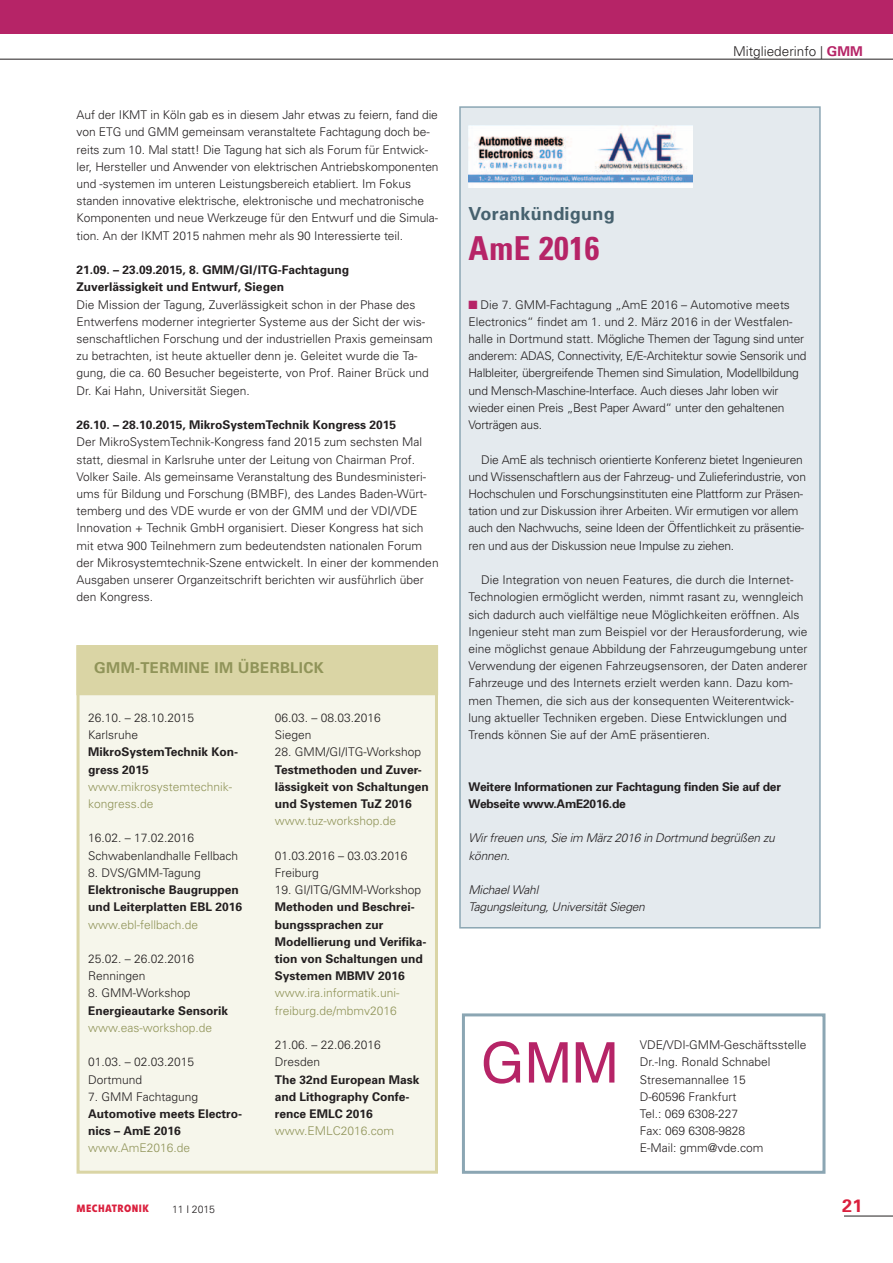
<style>
.page{position:relative;width:893px;height:1263px;background:#fff}
.page>*{position:absolute;margin:0;border:0;box-sizing:border-box;transform-origin:0 0}
.t1{font:700 condensed 33px "Univers";letter-spacing:.02em;color:#b62467}
.t2{font:700 18px "Univers";letter-spacing:.015em;color:#46616e}
.t3{font:700 18px "Univers";color:#da1f3d}
.t4{font:700 15px "Univers";letter-spacing:.02em;color:#909459}
.t5{font:300 13.5px "Univers";color:#231f20}
.t6{font:300 12px/17.2px "Univers";color:#231f20}
.t7{font:300 12px/17.2px "Univers";letter-spacing:-.02em;color:#231f20}
.t8{font:700 12px/17.2px "Univers";color:#231f20}
.t9{font:300 12px/17.2px "Univers";color:#909459}
.t10{font:italic 300 12px/17.2px "Univers";letter-spacing:-.02em;color:#231f20}
.t11{font:700 12px/17.2px "Univers";letter-spacing:-.02em;color:#231f20}
.t12{font:700 10.5px "Evo BQ";letter-spacing:.045em;color:#da1f3d}
.t13{font:300 10.5px "Univers";letter-spacing:-.01em;color:#231f20}
.s1{font-size:17.85px}
.s2{font-weight:700;color:#b62467}
.s3{color:#b62467}
.s4{font-weight:400}
</style>
<div class="page">
<hr style="left:0;top:59px;width:893px;height:1px;background:#231f20">
<hr style="left:844px;top:1216px;width:49px;height:1px;background:#231f20">
<div style="left:0;top:0;width:893px;height:34px;background:#b62467"></div>
<div style="left:78px;top:647px;width:358px;height:525px;background:#f6f6eb"></div>
<div style="left:77px;top:645px;width:361px;height:529px;border:3px solid #dad5a5"></div>
<div style="left:77px;top:646px;width:361px;height:49px;background:#dad5a5"></div>
<div style="left:77px;top:645px;width:361px;height:50px;border:1px solid #dad5a5"></div>
<div style="left:462px;top:1013px;width:363px;height:161px;border:3px solid #8ba6b3"></div>
<svg style="left:484px;top:1041px;width:130px;height:42px"></svg>
<div style="left:459px;top:106px;width:362px;height:822px;background:#e4eaee;border:2px solid #8ba6b3"></div>
<img style="left:469px;top:126px;width:224px;height:62px">
<p class="t6" style="left:77px;top:106px;width:364px">Auf der IKMT in Köln gab es in diesem Jahr etwas zu feiern, fand die von ETG und GMM gemeinsam veranstaltete Fachtagung doch be&shy;reits zum 10. Mal statt! Die Tagung hat sich als Forum für Entwick&shy;ler, Hersteller und Anwender von elektrischen Antriebskomponenten und -systemen im unteren Leistungsbereich etabliert. Im Fokus standen innovative elektrische, elektronische und mechatronische Komponenten und neue Werkzeuge für den Entwurf und die Simula&shy;tion. An der IKMT 2015 nahmen mehr als 90 Interessierte teil.</p>
<p class="t8" style="left:77px;top:261px;width:274px">21.09. – 23.09.2015, 8. GMM/GI/ITG-Fachtagung<br>Zuverlässigkeit und Entwurf, Siegen</p>
<p class="t6" style="left:77px;top:295px;width:358px">Die Mission der Tagung, Zuverlässigkeit schon in der Phase des Entwerfens moderner integrierter Systeme aus der Sicht der wis&shy;senschaftlichen Forschung und der industriellen Praxis gemeinsam zu betrachten, ist heute aktueller denn je. Geleitet wurde die Ta&shy;gung, die ca. 60 Besucher begeisterte, von Prof. Rainer Brück und Dr. Kai Hahn, Universität Siegen.</p>
<p class="t8" style="left:77px;top:416px;width:321px">26.10. – 28.10.2015, MikroSystemTechnik Kongress 2015</p>
<p class="t6" style="left:77px;top:433px;width:364px">Der MikroSystemTechnik-Kongress fand 2015 zum sechsten Mal statt, diesmal in Karlsruhe unter der Leitung von Chairman Prof.<br>Volker Saile. Als gemeinsame Veranstaltung des Bundesministeri&shy;ums für Bildung und Forschung (BMBF), des Landes Baden-Würt&shy;temberg und des VDE wurde er von der GMM und der VDI/VDE Innovation + Technik GmbH organisiert. Dieser Kongress hat sich mit etwa 900 Teilnehmern zum bedeutendsten nationalen Forum der Mikrosystemtechnik-Szene entwickelt. In einer der kommenden Ausgaben unserer Organzeitschrift berichten wir ausführlich über den Kongress.</p>
<p class="t4" style="left:94px;top:658px;width:67px">GMM-Termine</p>
<p class="t4" style="left:215px;top:658px;width:46px">im Überblick</p>
<p class="t6" style="left:88px;top:709px;width:108px">26.10. – 28.10.2015<br>Karlsruhe</p>
<p class="t8" style="left:88px;top:743px;width:152px">MikroSystemTechnik Kon&shy;gress 2015</p>
<p class="t9" style="left:88px;top:777px;width:146px">www.mikrosystemtechnik&shy;kongress.de</p>
<p class="t6" style="left:88px;top:829px;width:152px">16.02. – 17.02.2016<br>Schwabenlandhalle Fellbach</p>
<p class="t6" style="left:88px;top:864px;width:114px">8. DVS/GMM-Tagung</p>
<p class="t8" style="left:88px;top:881px;width:156px">Elektronische Baugruppen und Leiterplatten EBL 2016</p>
<p class="t9" style="left:88px;top:915px;width:112px">www.ebl-fellbach.de</p>
<p class="t6" style="left:88px;top:950px;width:108px">25.02. – 26.02.2016<br>Renningen</p>
<p class="t6" style="left:88px;top:984px;width:104px">8. GMM-Workshop</p>
<p class="t8" style="left:88px;top:1001px;width:142px">Energieautarke Sensorik</p>
<p class="t9" style="left:88px;top:1019px;width:126px">www.eas-workshop.de</p>
<p class="t6" style="left:88px;top:1053px;width:108px">01.03. – 02.03.2015<br>Dortmund</p>
<p class="t6" style="left:88px;top:1087px;width:112px">7. GMM Fachtagung</p>
<p class="t8" style="left:88px;top:1105px;width:156px">Automotive meets Electro&shy;nics – AmE 2016</p>
<p class="t9" style="left:88px;top:1139px;width:104px">www.AmE2016.de</p>
<p class="t6" style="left:275px;top:709px;width:108px">06.03. – 08.03.2016<br>Siegen</p>
<p class="t6" style="left:275px;top:743px;width:148px">28. GMM/GI/ITG-Workshop</p>
<p class="t8" style="left:275px;top:760px;width:156px">Testmethoden und Zuver&shy;lässigkeit von Schaltungen und Systemen TuZ 2016</p>
<p class="t9" style="left:275px;top:812px;width:123px">www.tuz-workshop.de</p>
<p class="t6" style="left:275px;top:846px;width:134px">01.03.2016 – 03.03.2016<br>Freiburg</p>
<p class="t6" style="left:275px;top:881px;width:148px">19. GI/ITG/GMM-Workshop</p>
<p class="t8" style="left:275px;top:898px;width:153px">Methoden und Beschrei&shy;bungssprachen zur<br>Modellierung und Verifika&shy;tion von Schaltungen und<br>Systemen MBMV 2016</p>
<p class="t9" style="left:275px;top:984px;width:126px">www.ira.informatik.uni&shy;freiburg.de/mbmv2016</p>
<p class="t6" style="left:275px;top:1036px;width:108px">21.06. – 22.06.2016<br>Dresden</p>
<p class="t8" style="left:275px;top:1070px;width:146px">The 32nd European Mask and Lithography Confe&shy;rence EMLC 2016</p>
<p class="t9" style="left:275px;top:1122px;width:121px">www.EMLC2016.com</p>
<p class="t5" style="left:733px;top:43px;width:131px">Mitgliederinfo <span class="s1">|</span> <span class="s2">GMM</span></p>
<h2 class="t2" style="left:469px;top:202px;width:148px">Vorankündigung</h2>
<h1 class="t1" style="left:469px;top:228px;width:133px">AmE 2016</h1>
<p class="t7" style="left:469px;top:295px;width:339px"><span class="s3">■</span> Die 7. GMM-Fachtagung „AmE 2016 – Automotive meets Electronics“ findet am 1. und 2. März 2016 in der Westfalen&shy;halle in Dortmund statt. Mögliche Themen der Tagung sind unter anderem: ADAS, Connectivity, E/E-Architektur sowie Sensorik und Halbleiter, übergreifende Themen sind Simulation, Modellbildung und Mensch-Maschine-Interface. Auch dieses Jahr loben wir wieder einen Preis „Best Paper Award“ unter den gehaltenen Vorträgen aus.</p>
<p class="t7" style="left:469px;top:450px;width:339px;text-indent:13px">Die AmE als technisch orientierte Konferenz bietet Ingenieuren und Wissenschaftlern aus der Fahrzeug- und Zulieferindustrie, von Hochschulen und Forschungsinstituten eine Plattform zur Präsen&shy;tation und zur Diskussion ihrer Arbeiten. Wir ermutigen vor allem auch den Nachwuchs, seine Ideen der Öffentlichkeit zu präsentie&shy;ren und aus der Diskussion neue Impulse zu ziehen.</p>
<p class="t6" style="left:469px;top:571px;width:340px;text-indent:13px">Die Integration von neuen Features, die durch die Internet-Technologien ermöglicht werden, nimmt rasant zu, wenngleich sich dadurch auch vielfältige neue Möglichkeiten eröffnen. Als Ingenieur steht man zum Beispiel vor der Herausforderung, wie eine möglichst genaue Abbildung der Fahrzeugumgebung unter Verwendung der eigenen Fahrzeugsensoren, der Daten anderer Fahrzeuge und des Internets erzielt werden kann. Dazu kom&shy;men Themen, die sich aus der konsequenten Weiterentwick&shy;lung aktueller Techniken ergeben. Diese Entwicklungen und Trends können Sie auf der AmE präsentieren.</p>
<p class="t11" style="left:469px;top:777px;width:314px">Weitere Informationen zur Fachtagung finden Sie auf der<br>Webseite www.AmE2016.de</p>
<p class="t10" style="left:469px;top:829px;width:308px">Wir freuen uns, Sie im März 2016 in Dortmund begrüßen zu können.</p>
<p class="t10" style="left:469px;top:881px;width:178px">Michael Wahl<br>Tagungsleitung, Universität Siegen</p>
<p class="t6" style="left:640px;top:1036px;width:168px">VDE/VDI-GMM-Geschäftsstelle<br>Dr.-Ing. Ronald Schnabel<br>Stresemannallee 15<br>D-60596 Frankfurt<br>Tel.: 069 6308-227<br>Fax: 069 6308-9828<br>E-Mail: gmm@vde.com</p>
<p class="t12" style="left:77px;top:1202px;width:74px">MECHATRONIK</p>
<p class="t13" style="left:172px;top:1202px;width:44px">11 <span class="s4">|</span> 2015</p>
<h2 class="t3" style="left:842px;top:1194px;width:22px">21</h2>
</div>
